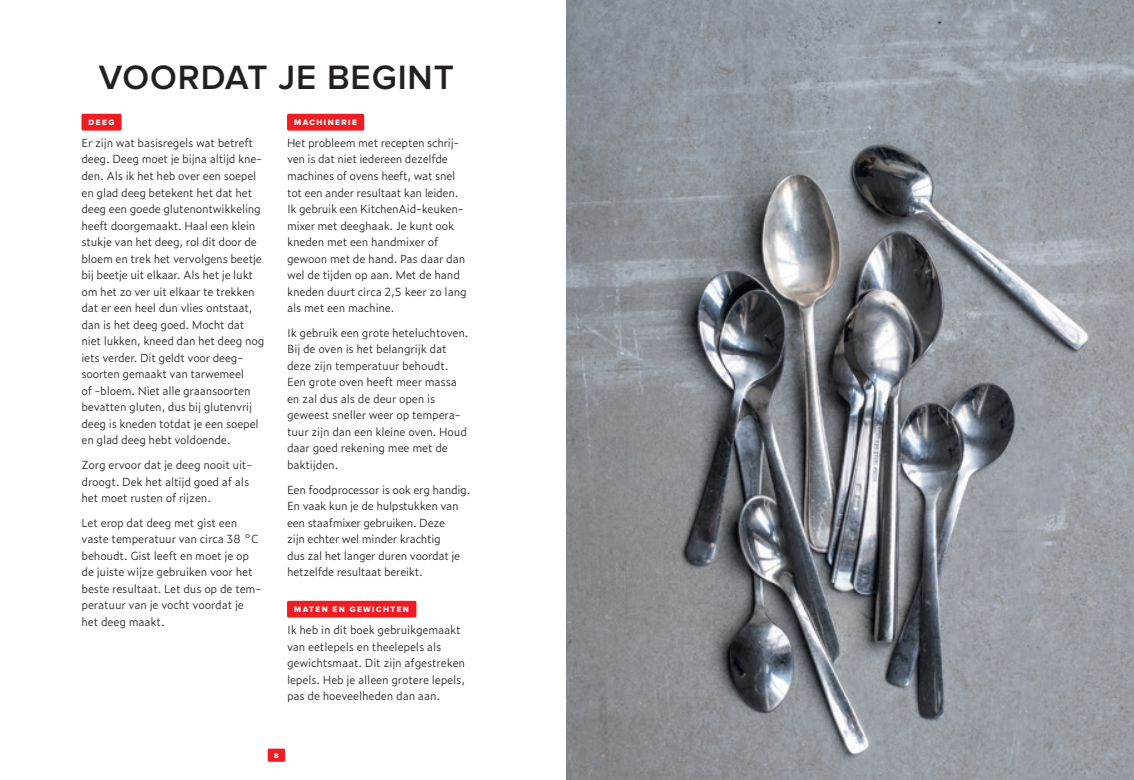
<style>
.page{position:relative;width:1134px;height:780px;background:#fff}
.page>*{position:absolute;margin:0;border:0;box-sizing:border-box;transform-origin:0 0}
.t1{font:600 35px "Proxima Nova";letter-spacing:.025em;color:#231f20}
.t2{font:300 11.25px/16.5px "Zeitung Pro";letter-spacing:-.02em;color:#231f20}
.t3{font:8.12px "Proxima Nova Extrabld";letter-spacing:.175em;color:#fff}
.t4{font:7.25px "Proxima Nova Extrabld";color:#fff}
</style>
<div class="page">
<div style="left:268px;top:748px;width:17px;height:13px;background:#ee1d23;border-radius:2px"></div>
<img style="left:567px;top:0;width:567px;height:780px">
<div style="left:81px;top:114px;width:41px;height:17px;background:#ee1d23;border-radius:2px"></div>
<div style="left:287px;top:114px;width:77px;height:17px;background:#ee1d23;border-radius:2px"></div>
<div style="left:287px;top:600px;width:129px;height:17px;background:#ee1d23;border-radius:2px"></div>
<h1 class="t1" style="left:99px;top:57px;width:356px">VOORDAT JE BEGINT</h1>
<p class="t3" style="left:89px;top:118px;width:27px">DEEG</p>
<p class="t2" style="left:81px;top:134px;width:184px">Er zijn wat basisregels wat betreft deeg. Deeg moet je bijna altijd kne&shy;den. Als ik het heb over een soepel en glad deeg betekent het dat het deeg een goede glutenontwikkeling heeft doorgemaakt. Haal een klein stukje van het deeg, rol dit door de bloem en trek het vervolgens beetje bij beetje uit elkaar. Als het je lukt om het zo ver uit elkaar te trekken dat er een heel dun vlies ontstaat, dan is het deeg goed. Mocht dat niet lukken, kneed dan het deeg nog iets verder. Dit geldt voor deeg&shy;soorten gemaakt van tarwemeel<br>of -bloem. Niet alle graansoorten bevatten gluten, dus bij glutenvrij deeg is kneden totdat je een soepel en glad deeg hebt voldoende.</p>
<p class="t2" style="left:81px;top:456px;width:172px">Zorg ervoor dat je deeg nooit uit&shy;droogt. Dek het altijd goed af als het moet rusten of rijzen.</p>
<p class="t2" style="left:81px;top:514px;width:181px">Let erop dat deeg met gist een vaste temperatuur van circa 38 °C behoudt. Gist leeft en moet je op de juiste wijze gebruiken voor het beste resultaat. Let dus op de tem&shy;peratuur van je vocht voordat je het deeg maakt.</p>
<p class="t3" style="left:294px;top:118px;width:64px">MACHINERIE</p>
<p class="t2" style="left:287px;top:134px;width:181px">Het probleem met recepten schrij&shy;ven is dat niet iedereen dezelfde machines of ovens heeft, wat snel tot een ander resultaat kan leiden.<br>Ik gebruik een KitchenAid-keuken&shy;mixer met deeghaak. Je kunt ook kneden met een handmixer of gewoon met de hand. Pas daar dan wel de tijden op aan. Met de hand kneden duurt circa 2,5 keer zo lang als met een machine.</p>
<p class="t2" style="left:287px;top:324px;width:183px">Ik gebruik een grote heteluchtoven.<br>Bij de oven is het belangrijk dat deze zijn temperatuur behoudt.<br>Een grote oven heeft meer massa en zal dus als de deur open is geweest sneller weer op tempera&shy;tuur zijn dan een kleine oven. Houd daar goed rekening mee met de baktijden.</p>
<p class="t2" style="left:287px;top:481px;width:185px">Een foodprocessor is ook erg handig.<br>En vaak kun je de hulpstukken van een staafmixer gebruiken. Deze<br>zijn echter wel minder krachtig<br>dus zal het langer duren voordat je hetzelfde resultaat bereikt.</p>
<p class="t3" style="left:294px;top:604px;width:116px">MATEN EN GEWICHTEN</p>
<p class="t2" style="left:287px;top:621px;width:180px">Ik heb in dit boek gebruikgemaakt van eetlepels en theelepels als gewichtsmaat. Dit zijn afgestreken lepels. Heb je alleen grotere lepels, pas de hoeveelheden dan aan.</p>
<p class="t4" style="left:274px;top:751px;width:6px">8</p>
</div>
